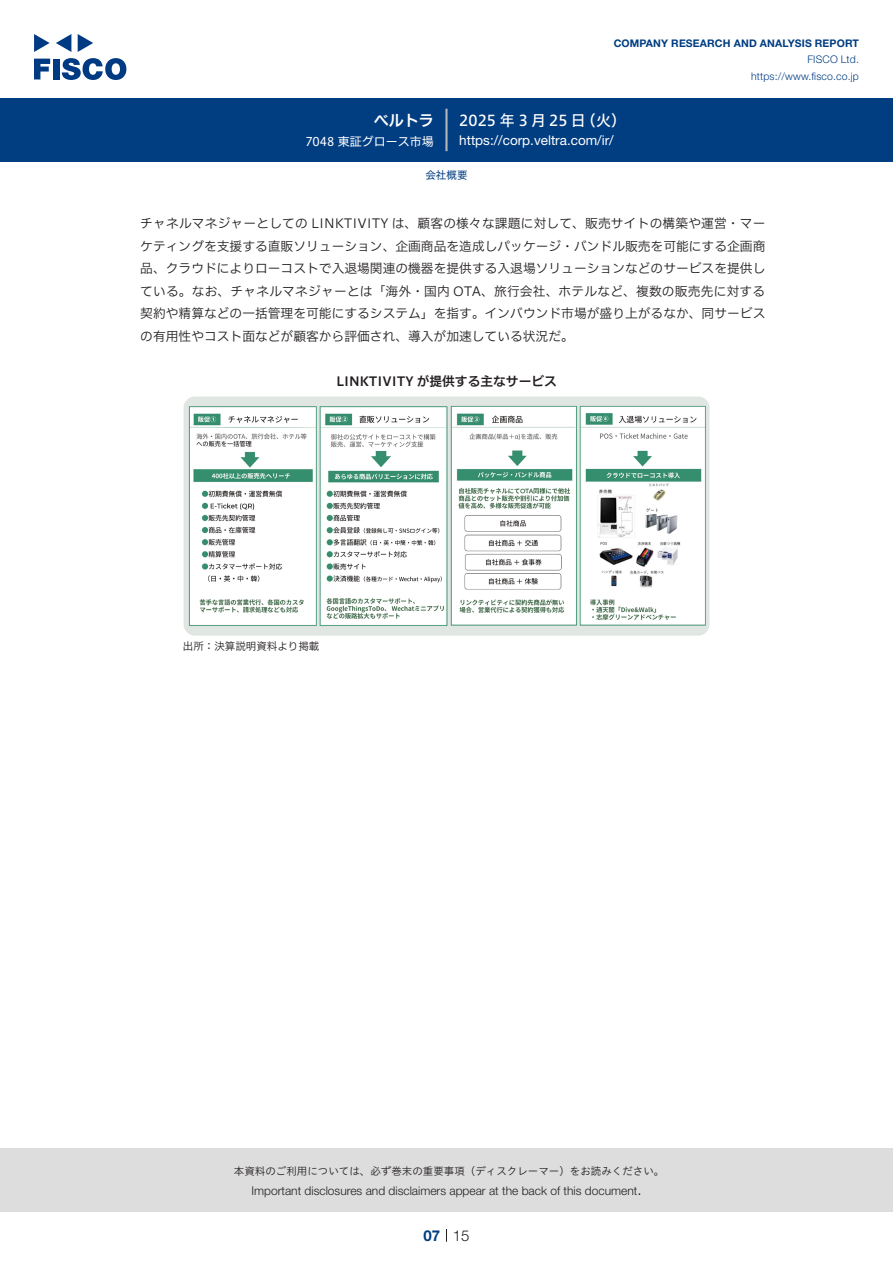
<style>
.page{position:relative;width:893px;height:1263px;background:#fff}
.page>*{position:absolute;margin:0;border:0;box-sizing:border-box;transform-origin:0 0}
.t1{font:15px "Hiragino UD Sans F Std N W5";letter-spacing:.21em;color:#fff}
.t2{font:15px "Hiragino UD Sans F Std N W6";color:#fff}
.t3{font:300 15px "Helvetica Neue LT Std";color:#231f20}
.t4{font:700 15px "Helvetica Neue LT Std";color:#003d81}
.t5{font:13.5px "Helvetica Neue LT Std";color:#fff}
.本文3mm{font:12.75px/22.5px "Hiragino UD Sans F Std N W3";color:#231f20;text-align:justify}
.チャートタイトル{font:12.75px "Hiragino UD Sans F Std N W6";color:#231f20}
.t6{font:300 12px "Helvetica Neue LT Std";color:#231f20}
.t7{font:12px "Hiragino UD Sans F Std N W4";color:#fff}
.t8{font:10.5px "Hiragino UD Sans Std W3";color:#231f20}
.t9{font:700 10.5px "Helvetica Neue LT Std";letter-spacing:.015em;color:#003d81}
.t10{font:300 10.5px/16.5px "Helvetica Neue LT Std";letter-spacing:.015em;color:#003d81;text-align:right}
.表組み基本スタイル{font:10.5px "Hiragino UD Sans F Std N W3";color:#231f20}
.ヘッダー{font:10.5px "Hiragino UD Sans F Std N W4";color:#003d81}
</style>
<div class="page">
<div style="left:0;top:1148px;width:893px;height:64px;background:#ddd"></div>
<svg style="left:34px;top:59px;width:16px;height:20px"></svg>
<div style="left:53px;top:59px;width:6px;height:20px;background:#003a83"></div>
<svg style="left:62px;top:58px;width:64px;height:22px"></svg>
<svg style="left:34px;top:34px;width:16px;height:18px"></svg>
<svg style="left:78px;top:34px;width:15px;height:18px"></svg>
<svg style="left:56px;top:34px;width:15px;height:18px"></svg>
<div style="left:0;top:98px;width:893px;height:64px;background:#003d81"></div>
<hr style="left:445px;top:109px;width:3px;height:42px;background:#b5b5b6">
<svg style="left:446px;top:1229px;width:1px;height:13px"></svg>
<img style="left:183px;top:396px;width:527px;height:240px">
<p class="t2" style="left:374px;top:109px;width:62px">ベルトラ</p>
<p class="t7" style="left:305px;top:132px;width:130px">7048 東証グロース市場</p>
<p class="t9" style="left:614px;top:37px;width:247px">COMPANY RESEARCH AND ANALYSIS REPORT</p>
<p class="t10" style="left:751px;top:51px;width:109px">FISCO Ltd. https://www.fisco.co j p.</p>
<p class="t1" style="left:581px;top:109px;width:47px">（火(</p>
<p class="t1" style="left:459px;top:109px;width:128px">2025年3月25日</p>
<p class="t5" style="left:459px;top:132px;width:156px">https://corp.veltra.com /i r/</p>
<p class="ヘッダー" style="left:425px;top:167px;width:43px">会社概要</p>
<p class="本文3mm" style="left:140px;top:211px;width:627px">チャネルマネジャーとしての LINKTIVITY は、顧客の様々な課題に対して、販売サイトの構築や運営・マーケティングを支援する直販ソリューション、企画商品を造成しパッケージ・バンドル販売を可能にする企画商品、クラウドによりローコストで入退場関連の機器を提供する入退場ソリューションなどのサービスを提供している。なお、チャネルマネジャーとは「海外・国内 OTA、旅行会社、ホテルなど、複数の販売先に対する契約や精算などの一括管理を可能にするシステム」を指す。インバウンド市場が盛り上がるなか、同サービスの有用性やコスト面などが顧客から評価され、導入が加速している状況だ。</p>
<p class="チャートタイトル" style="left:336px;top:371px;width:222px">LINKTIVITY が提供する主なサービス</p>
<p class="表組み基本スタイル" style="left:183px;top:638px;width:138px">出所：決算説明資料より掲載</p>
<p class="t8" style="left:234px;top:1163px;width:432px">本資料のご利用については、必ず巻末の重要事項（ディスクレーマー）をお読みください。</p>
<p class="t3" style="left:637px;top:1180px;width:6px">.</p>
<p class="t6" style="left:251px;top:1183px;width:387px">Important disclosures and disclaimers appear at the back of this document</p>
<p class="t4" style="left:423px;top:1226px;width:18px">07</p>
<p class="t3" style="left:453px;top:1226px;width:18px">15</p>
</div>
